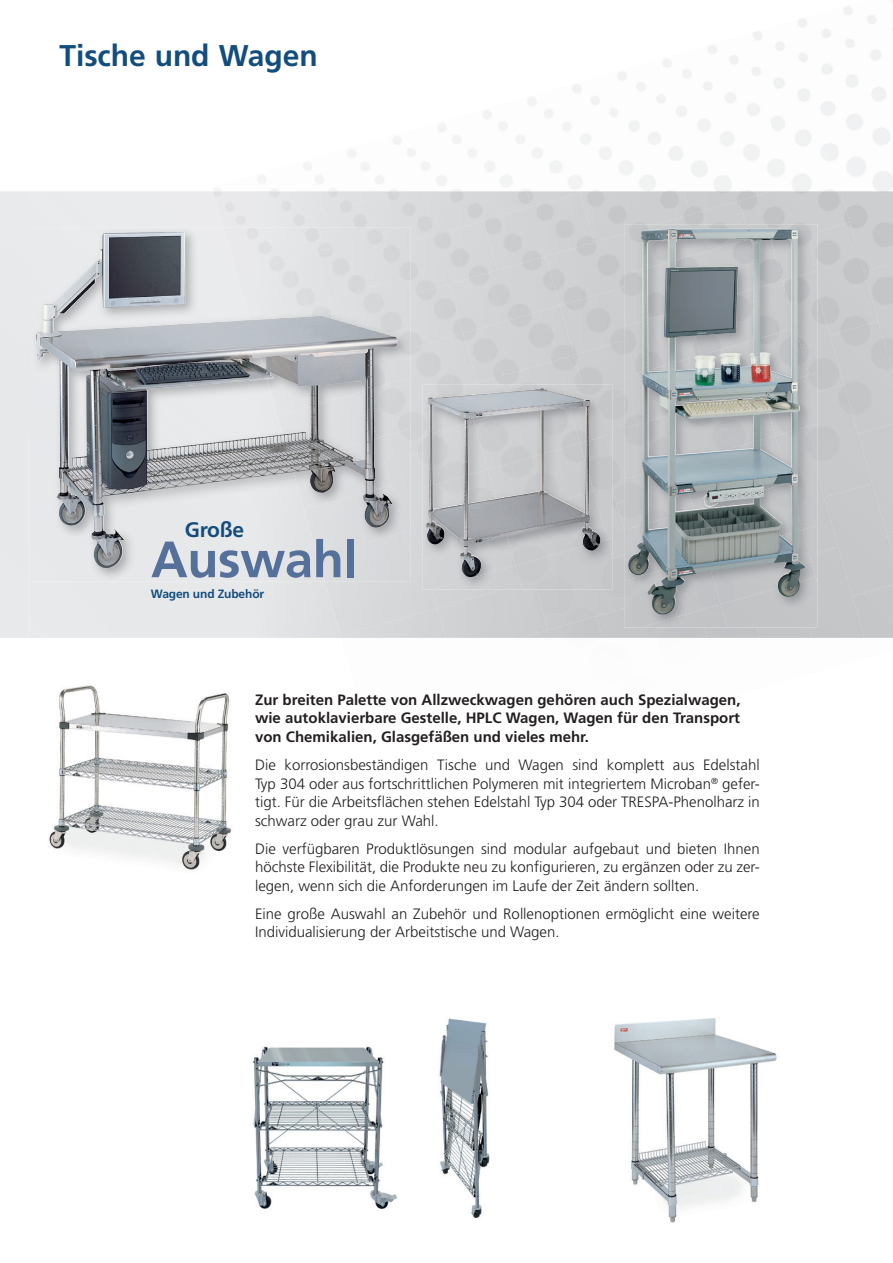
<style>
.page{position:relative;width:893px;height:1263px;background:#fff}
.page>*{position:absolute;margin:0;border:0;box-sizing:border-box;transform-origin:0 0}
.t1{font:700 51px "Frutiger";letter-spacing:-.01em;color:#55709b}
.t2{font:700 30px "Frutiger";letter-spacing:-.005em;color:#134d7e}
.t3{font:700 21px "Frutiger";letter-spacing:-.01em;color:#134d7e}
.t4{font:300 15px/18.6px "Frutiger";color:#231f20;text-align:justify}
.t5{font:700 15px/18.6px "Frutiger";color:#231f20;text-align:justify}
.t6{font:700 12px "Frutiger";letter-spacing:-.01em;color:#134d7e}
</style>
<div class="page">
<img style="left:389px;top:169px;width:72px;height:22px">
<img style="left:566px;top:113px;width:95px;height:76px">
<img style="left:760px;top:57px;width:97px;height:72px">
<img style="left:580px;top:164px;width:91px;height:27px">
<img style="left:677px;top:136px;width:97px;height:55px">
<img style="left:774px;top:108px;width:112px;height:65px">
<img style="left:772px;top:173px;width:62px;height:18px">
<img style="left:837px;top:157px;width:56px;height:34px">
<div style="left:213px;top:191px;width:104px;height:37px;background:#e8e9ea"></div>
<img style="left:272px;top:213px;width:52px;height:15px">
<div style="left:411px;top:221px;width:72px;height:63px;background:#d7d8da"></div>
<div style="left:449px;top:256px;width:96px;height:77px;background:#d2d3d5"></div>
<img style="left:545px;top:234px;width:79px;height:72px">
<div style="left:657px;top:201px;width:82px;height:23px;background:#cbccce"></div>
<div style="left:411px;top:333px;width:52px;height:50px;background:#d5d6d8"></div>
<div style="left:463px;top:306px;width:97px;height:77px;background:#d1d2d4"></div>
<div style="left:560px;top:287px;width:64px;height:68px;background:#cdced0"></div>
<img style="left:817px;top:222px;width:61px;height:99px">
<div style="left:477px;top:355px;width:97px;height:29px;background:#cfd0d2"></div>
<div style="left:574px;top:341px;width:50px;height:53px;background:#cccdcf"></div>
<div style="left:817px;top:292px;width:27px;height:93px;background:#c8c9cb"></div>
<div style="left:864px;top:264px;width:29px;height:57px;background:#cccdcf"></div>
<div style="left:830px;top:321px;width:63px;height:103px;background:#cacbcd"></div>
<img style="left:613px;top:490px;width:11px;height:64px">
<div style="left:817px;top:385px;width:55px;height:98px;background:#c8c9cb"></div>
<div style="left:326px;top:559px;width:106px;height:77px;background:#d8d9db"></div>
<img style="left:616px;top:501px;width:8px;height:30px">
<img style="left:817px;top:475px;width:21px;height:72px">
<div style="left:858px;top:424px;width:35px;height:59px;background:#c9cacc"></div>
<div style="left:340px;top:608px;width:97px;height:30px;background:#d6d7d9"></div>
<div style="left:437px;top:590px;width:99px;height:48px;background:#cecfd1"></div>
<div style="left:824px;top:483px;width:69px;height:101px;background:#c7c8ca"></div>
<div style="left:520px;top:616px;width:76px;height:22px;background:#c9cacc"></div>
<div style="left:596px;top:608px;width:108px;height:30px;background:#c5c6c8"></div>
<img style="left:704px;top:627px;width:52px;height:11px">
<div style="left:812px;top:547px;width:52px;height:91px;background:#c5c6c8"></div>
<img style="left:886px;top:531px;width:7px;height:25px">
<img style="left:756px;top:627px;width:56px;height:11px">
<div style="left:852px;top:584px;width:41px;height:54px;background:#c5c6c8"></div>
<img style="left:614px;top:1018px;width:163px;height:205px">
<img style="left:439px;top:1018px;width:51px;height:201px">
<img style="left:253px;top:1046px;width:144px;height:163px">
<img style="left:49px;top:685px;width:182px;height:185px">
<img style="left:624px;top:261px;width:4px;height:47px">
<img style="left:624px;top:308px;width:4px;height:47px">
<img style="left:624px;top:355px;width:4px;height:61px">
<img style="left:805px;top:328px;width:4px;height:44px">
<img style="left:624px;top:416px;width:4px;height:47px">
<img style="left:624px;top:463px;width:4px;height:47px">
<img style="left:624px;top:510px;width:4px;height:47px">
<img style="left:624px;top:557px;width:16px;height:70px">
<img style="left:805px;top:525px;width:12px;height:52px">
<img style="left:640px;top:614px;width:80px;height:13px">
<div style="left:720px;top:577px;width:97px;height:50px;background:#c3c4c6"></div>
<img style="left:628px;top:229px;width:177px;height:385px">
<img style="left:422px;top:384px;width:41px;height:37px">
<img style="left:563px;top:384px;width:50px;height:50px">
<img style="left:422px;top:421px;width:4px;height:48px">
<img style="left:422px;top:469px;width:4px;height:48px">
<img style="left:601px;top:434px;width:12px;height:104px">
<img style="left:422px;top:517px;width:9px;height:73px">
<img style="left:601px;top:491px;width:6px;height:48px">
<img style="left:515px;top:539px;width:98px;height:51px">
<img style="left:607px;top:538px;width:6px;height:20px">
<img style="left:426px;top:388px;width:175px;height:190px">
<div style="left:32px;top:228px;width:286px;height:353px;background:#e7e8e9"></div>
<img style="left:223px;top:228px;width:94px;height:4px">
<img style="left:317px;top:228px;width:6px;height:4px">
<img style="left:323px;top:228px;width:88px;height:48px">
<img style="left:398px;top:327px;width:13px;height:51px">
<img style="left:398px;top:378px;width:13px;height:50px">
<img style="left:398px;top:428px;width:13px;height:102px">
<img style="left:398px;top:485px;width:6px;height:47px">
<img style="left:318px;top:532px;width:93px;height:49px">
<img style="left:404px;top:530px;width:7px;height:24px">
<img style="left:36px;top:232px;width:362px;height:338px">
<h2 class="t2" style="left:60px;top:38px;width:260px">Tische und Wagen</h2>
<h3 class="t3" style="left:185px;top:517px;width:61px">Große</h3>
<h1 class="t1" style="left:151px;top:529px;width:208px">Auswahl</h1>
<p class="t6" style="left:151px;top:587px;width:115px">Wagen und Zubehör</p>
<p class="t5" style="left:255px;top:690px;width:487px">Zur breiten Palette von Allzweckwagen gehören auch Spezialwagen, wie autoklavierbare Gestelle, HPLC Wagen, Wagen für den Transport von Chemikalien, Glasgefäßen und vieles mehr.</p>
<p class="t4" style="left:255px;top:755px;width:506px">Die korrosionsbeständigen Tische und Wagen sind komplett aus Edelstahl Typ 304 oder aus fortschrittlichen Polymeren mit integriertem Microban<sup>®</sup> gefer&shy;tigt. Für die Arbeitsflächen stehen Edelstahl Typ 304 oder TRESPA-Phenolharz in schwarz oder grau zur Wahl.</p>
<p class="t4" style="left:255px;top:839px;width:506px">Die verfügbaren Produktlösungen sind modular aufgebaut und bieten Ihnen höchste Flexibilität, die Produkte neu zu konfigurieren, zu ergänzen oder zu zer&shy;legen, wenn sich die Anforderungen im Laufe der Zeit ändern sollten.</p>
<p class="t4" style="left:255px;top:904px;width:506px">Eine große Auswahl an Zubehör und Rollenoptionen ermöglicht eine weitere<br>Individualisierung der Arbeitstische und Wagen.</p>
</div>
